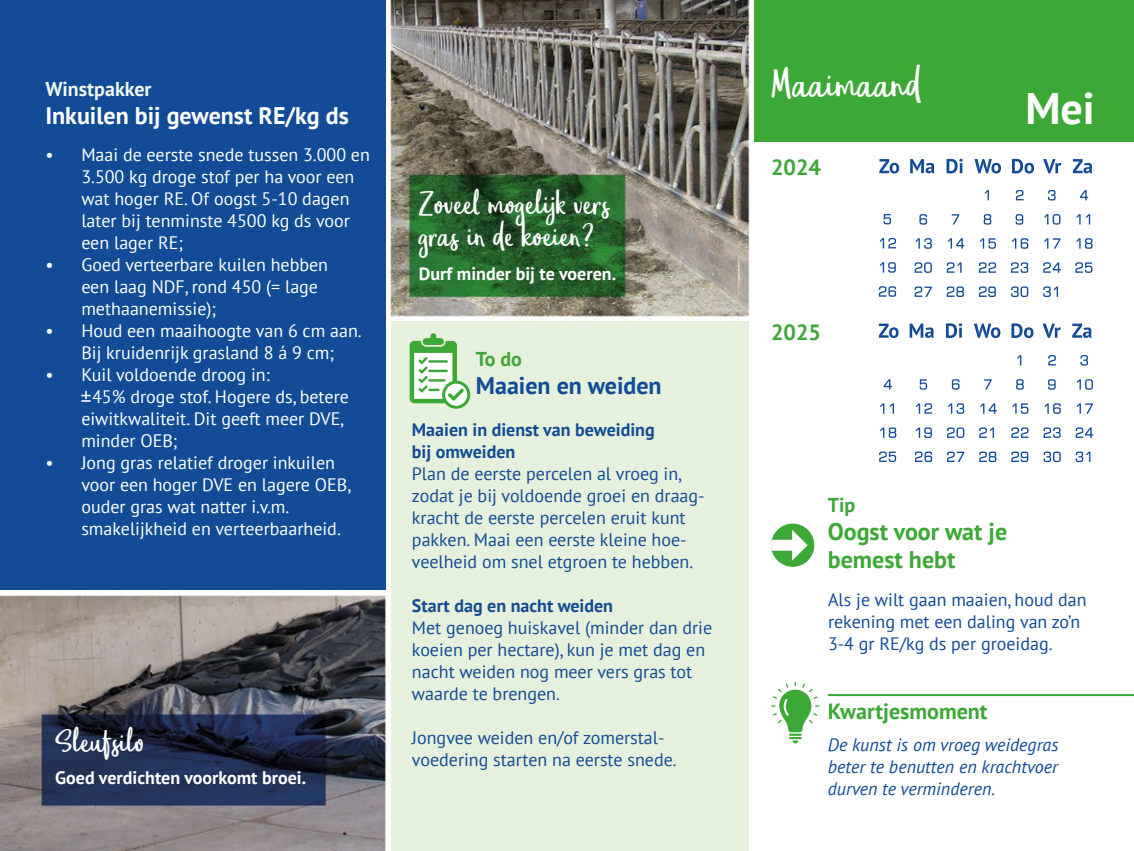
<style>
.page{position:relative;width:1134px;height:851px;background:#fff}
.page>*{position:absolute;margin:0;border:0;box-sizing:border-box;transform-origin:0 0}
.t1{font:46px "Eufoniem One";letter-spacing:.025em;color:#fff}
.t2{font:700 44px "PT Sans";color:#fff}
.t3{font:36px/32px "Eufoniem One";color:#fff}
.t4{font:700 24px "PT Sans";color:#fff}
.t5{font:700 24px/28px "PT Sans";color:#3ca835}
.t6{font:700 24px "PT Sans";color:#124b96}
.t7{font:700 22px "PT Sans";color:#3ca835}
.t8{font:700 20px "PT Sans";color:#f1f7ed}
.t9{font:700 20px "PT Sans";color:#3ca835}
.t10{font:18px/22px "PT Sans";color:#fff}
.t11{font:18px/22px "PT Sans";color:#124b96}
.t12{font:italic 18px/22px "PT Sans";color:#124b96;text-align:justify}
.t13{font:700 18px/22px "PT Sans";color:#124b96}
.t14{font:700 18px "PT Sans";color:#fff}
</style>
<div class="page">
<img style="left:0;top:0;width:1134px;height:850px">
<div style="left:0;top:0;width:386px;height:589px;background:#124b96"></div>
<svg style="left:81px;top:391px;width:10px;height:10px"></svg>
<div style="left:391px;top:322px;width:357px;height:528px;background:#e5f0dd"></div>
<svg style="left:410px;top:333px;width:60px;height:75px"></svg>
<hr style="left:828px;top:694px;width:306px;height:2px;background:#3ca835">
<svg style="left:771px;top:681px;width:48px;height:62px"></svg>
<svg style="left:1043px;top:286px;width:15px;height:11px"></svg>
<svg style="left:1011px;top:286px;width:17px;height:11px"></svg>
<svg style="left:979px;top:286px;width:17px;height:11px"></svg>
<svg style="left:947px;top:286px;width:17px;height:11px"></svg>
<svg style="left:915px;top:286px;width:17px;height:11px"></svg>
<svg style="left:1075px;top:262px;width:17px;height:11px"></svg>
<svg style="left:1043px;top:262px;width:18px;height:11px"></svg>
<svg style="left:1011px;top:262px;width:17px;height:11px"></svg>
<svg style="left:979px;top:262px;width:17px;height:11px"></svg>
<svg style="left:947px;top:262px;width:14px;height:11px"></svg>
<svg style="left:915px;top:262px;width:17px;height:11px"></svg>
<svg style="left:1076px;top:238px;width:16px;height:11px"></svg>
<svg style="left:1044px;top:238px;width:16px;height:10px"></svg>
<svg style="left:1012px;top:238px;width:16px;height:11px"></svg>
<svg style="left:980px;top:238px;width:16px;height:11px"></svg>
<svg style="left:947px;top:238px;width:17px;height:10px"></svg>
<svg style="left:915px;top:238px;width:17px;height:11px"></svg>
<svg style="left:1076px;top:214px;width:14px;height:10px"></svg>
<svg style="left:1044px;top:214px;width:16px;height:10px"></svg>
<svg style="left:1015px;top:214px;width:8px;height:10px"></svg>
<svg style="left:984px;top:214px;width:7px;height:10px"></svg>
<svg style="left:952px;top:214px;width:7px;height:10px"></svg>
<svg style="left:919px;top:214px;width:8px;height:10px"></svg>
<svg style="left:879px;top:286px;width:17px;height:11px"></svg>
<svg style="left:880px;top:262px;width:16px;height:11px"></svg>
<svg style="left:880px;top:238px;width:16px;height:10px"></svg>
<svg style="left:883px;top:214px;width:8px;height:10px"></svg>
<svg style="left:1080px;top:190px;width:8px;height:10px"></svg>
<svg style="left:1048px;top:190px;width:8px;height:10px"></svg>
<svg style="left:1016px;top:190px;width:7px;height:10px"></svg>
<svg style="left:984px;top:190px;width:5px;height:10px"></svg>
<svg style="left:910px;top:159px;width:182px;height:14px"></svg>
<svg style="left:879px;top:159px;width:20px;height:14px"></svg>
<svg style="left:1075px;top:451px;width:15px;height:11px"></svg>
<svg style="left:1043px;top:451px;width:18px;height:11px"></svg>
<svg style="left:1011px;top:451px;width:17px;height:11px"></svg>
<svg style="left:979px;top:451px;width:17px;height:11px"></svg>
<svg style="left:947px;top:451px;width:17px;height:11px"></svg>
<svg style="left:915px;top:451px;width:17px;height:11px"></svg>
<svg style="left:879px;top:451px;width:17px;height:11px"></svg>
<svg style="left:1076px;top:427px;width:17px;height:11px"></svg>
<svg style="left:1043px;top:427px;width:18px;height:11px"></svg>
<svg style="left:1011px;top:427px;width:17px;height:11px"></svg>
<svg style="left:979px;top:427px;width:15px;height:11px"></svg>
<svg style="left:947px;top:427px;width:17px;height:11px"></svg>
<svg style="left:916px;top:427px;width:16px;height:11px"></svg>
<svg style="left:880px;top:427px;width:16px;height:11px"></svg>
<svg style="left:1076px;top:403px;width:17px;height:10px"></svg>
<svg style="left:1044px;top:403px;width:17px;height:11px"></svg>
<svg style="left:1012px;top:403px;width:16px;height:11px"></svg>
<svg style="left:980px;top:403px;width:17px;height:10px"></svg>
<svg style="left:948px;top:403px;width:16px;height:11px"></svg>
<svg style="left:916px;top:403px;width:16px;height:10px"></svg>
<svg style="left:880px;top:403px;width:14px;height:10px"></svg>
<svg style="left:1076px;top:379px;width:17px;height:10px"></svg>
<svg style="left:1048px;top:379px;width:8px;height:10px"></svg>
<svg style="left:1016px;top:379px;width:8px;height:10px"></svg>
<svg style="left:984px;top:379px;width:8px;height:10px"></svg>
<svg style="left:952px;top:379px;width:7px;height:10px"></svg>
<svg style="left:920px;top:379px;width:7px;height:10px"></svg>
<svg style="left:884px;top:379px;width:8px;height:10px"></svg>
<svg style="left:1080px;top:355px;width:8px;height:10px"></svg>
<svg style="left:1048px;top:355px;width:8px;height:10px"></svg>
<svg style="left:1017px;top:355px;width:4px;height:10px"></svg>
<svg style="left:910px;top:323px;width:181px;height:15px"></svg>
<svg style="left:879px;top:323px;width:19px;height:15px"></svg>
<div style="left:771px;top:523px;width:43px;height:43px;background:#3ca835;border-radius:50%"></div>
<svg style="left:771px;top:529px;width:37px;height:31px"></svg>
<div style="left:754px;top:0;width:380px;height:142px;background:#3ca835"></div>
<p class="t8" style="left:45px;top:76px;width:108px">Winstpakker</p>
<h3 class="t4" style="left:45px;top:100px;width:305px">Inkuilen bij gewenst RE/kg ds</h3>
<p class="t10" style="left:81px;top:143px;width:290px;text-indent:-36px">• Maai de eerste snede tussen 3.000 en<br>3.500 kg droge stof per ha voor een wat hoger RE. Of oogst 5-10 dagen later bij tenminste 4500 kg ds voor een lager RE;</p>
<p class="t10" style="left:81px;top:253px;width:248px;text-indent:-36px">• Goed verteerbare kuilen hebben een laag NDF, rond 450 (= lage methaanemissie);</p>
<p class="t10" style="left:45px;top:319px;width:318px;text-align:center">• Houd een maaihoogte van 6 cm aan.<br>Bij kruidenrijk grasland 8 á 9 cm;</p>
<p class="t10" style="left:45px;top:363px;width:226px">• Kuil voldoende droog in:</p>
<p class="t10" style="left:92px;top:385px;width:258px">45% droge stof. Hogere ds, betere</p>
<p class="t10" style="left:81px;top:407px;width:264px">eiwitkwaliteit. Dit geeft meer DVE,</p>
<p class="t10" style="left:81px;top:429px;width:98px">minder OEB;</p>
<p class="t10" style="left:81px;top:451px;width:271px;text-indent:-36px">• Jong gras relatief droger inkuilen voor een hoger DVE en lagere OEB, ouder gras wat natter i.v.m. smakelijkheid en verteerbaarheid.</p>
<h3 class="t3" style="left:55px;top:728px;width:90px">Sleufsilo</h3>
<p class="t14" style="left:55px;top:765px;width:252px">Goed verdichten voorkomt broei.</p>
<h3 class="t3" style="left:419px;top:190px;width:192px">Zoveel mogelijk vers gras in de koeien?</h3>
<p class="t14" style="left:419px;top:262px;width:199px">Durf minder bij te voeren.</p>
<p class="t9" style="left:476px;top:345px;width:48px">To do</p>
<h3 class="t6" style="left:476px;top:369px;width:187px">Maaien en weiden</h3>
<p class="t13" style="left:412px;top:418px;width:244px">Maaien in dienst van beweiding bij omweiden</p>
<p class="t11" style="left:412px;top:462px;width:294px">Plan de eerste percelen al vroeg in, zodat je bij voldoende groei en draag&shy;kracht de eerste percelen eruit kunt pakken. Maai een eerste kleine hoe&shy;veelheid om snel etgroen te hebben.</p>
<p class="t13" style="left:412px;top:594px;width:203px">Start dag en nacht weiden</p>
<p class="t11" style="left:412px;top:616px;width:302px">Met genoeg huiskavel (minder dan drie koeien per hectare), kun je met dag en nacht weiden nog meer vers gras tot waarde te brengen.</p>
<p class="t11" style="left:412px;top:726px;width:266px">Jongvee weiden en/of zomerstal&shy;voedering starten na eerste snede.</p>
<h1 class="t1" style="left:771px;top:60px;width:152px">Maaimaand</h1>
<p class="t7" style="left:771px;top:153px;width:51px">2024</p>
<p class="t7" style="left:771px;top:317px;width:51px">2025</p>
<h2 class="t2" style="left:1025px;top:79px;width:71px">Mei</h2>
<p class="t9" style="left:828px;top:491px;width:29px">Tip</p>
<h3 class="t5" style="left:828px;top:517px;width:181px">Oogst voor wat je bemest hebt</h3>
<p class="t11" style="left:828px;top:588px;width:260px">Als je wilt gaan maaien, houd dan rekening met een daling van zo’n<br>3-4 gr RE/kg ds per groeidag.</p>
<p class="t7" style="left:828px;top:697px;width:161px">Kwartjesmoment</p>
<p class="t12" style="left:828px;top:733px;width:232px">De kunst is om vroeg weidegras beter te benutten en krachtvoer durven te verminderen.</p>
</div>
